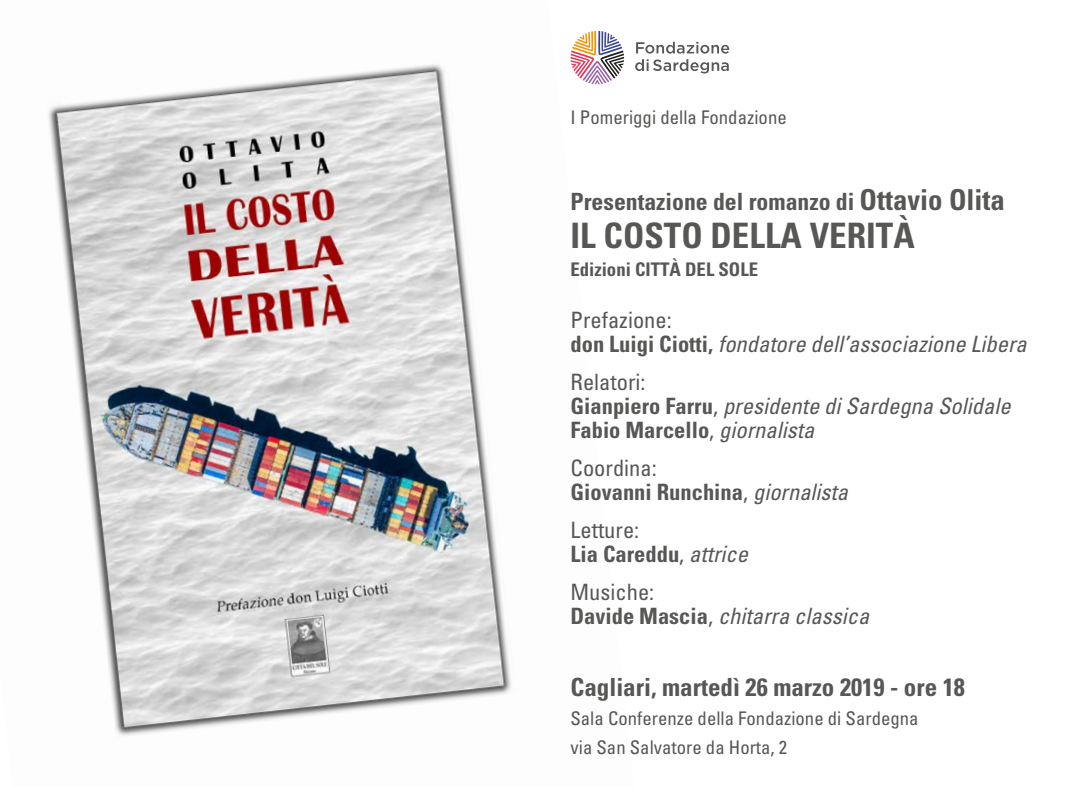
<style>
.page{position:relative;width:1076px;height:787px;background:#fff}
.page>*{position:absolute;margin:0;border:0;box-sizing:border-box;transform-origin:0 0}
.t1{font:700 condensed 35px "Univers";color:#575756}
.t2{font:700 condensed 25px "Univers";color:#575756}
.t3{font:700 condensed 23.75px "Univers";color:#575756}
.t4{font:italic condensed 22.5px/24px "Univers";color:#575756}
.t5{font:700 condensed 22.5px/24px "Univers";color:#575756}
.t6{font:condensed 18.75px/28.8px "Univers";color:#575756}
.t7{font:700 condensed 18.75px "Univers";color:#575756}
.s1{font-size:28.75px}
.s2{font-style:normal}
.s3{font-weight:700;font-style:normal}
.s4{font-weight:400}
.s5{font-weight:400;font-style:italic}
</style>
<div class="page">
<img style="left:48px;top:57px;width:577px;height:679px">
<svg style="left:635px;top:42px;width:94px;height:31px"></svg>
<svg style="left:570px;top:31px;width:54px;height:53px"></svg>
<p class="t6" style="left:570px;top:102px;width:218px">I Pomeriggi della Fondazione</p>
<p class="t3" style="left:570px;top:186px;width:436px">Presentazione del romanzo di <span class="s1">Ottavio Olita</span></p>
<h1 class="t1" style="left:570px;top:214px;width:346px">IL COSTO DELLA VERITÀ</h1>
<p class="t7" style="left:570px;top:258px;width:189px">Edizioni CITTÀ DEL SOLE</p>
<p class="t4" style="left:570px;top:307px;width:458px"><span class="s2">Prefazione:<br></span><span class="s3">don Luigi Ciotti,</span> fondatore dell’associazione Libera</p>
<p class="t4" style="left:570px;top:369px;width:441px"><span class="s2">Relatori:<br></span><span class="s3">Gianpiero Farru</span><span class="s2">,</span> presidente di Sardegna Solidale<br><span class="s3">Fabio Marcello</span><span class="s2">,</span> giornalista</p>
<p class="t5" style="left:570px;top:455px;width:279px"><span class="s4">Coordina:<br></span>Giovanni Runchina<span class="s4">,</span> <span class="s5">giornalista</span></p>
<p class="t5" style="left:570px;top:517px;width:179px"><span class="s4">Letture:<br></span>Lia Careddu<span class="s4">,</span> <span class="s5">attrice</span></p>
<p class="t4" style="left:570px;top:579px;width:300px"><span class="s2">Musiche:<br></span><span class="s3">Davide Mascia</span><span class="s2">,</span> chitarra classica</p>
<p class="t2" style="left:570px;top:671px;width:396px">Cagliari, martedì 26 marzo 2019 - ore 18</p>
<p class="t6" style="left:570px;top:703px;width:349px">Sala Conferenze della Fondazione di Sardegna via San Salvatore da Horta, 2</p>
</div>
